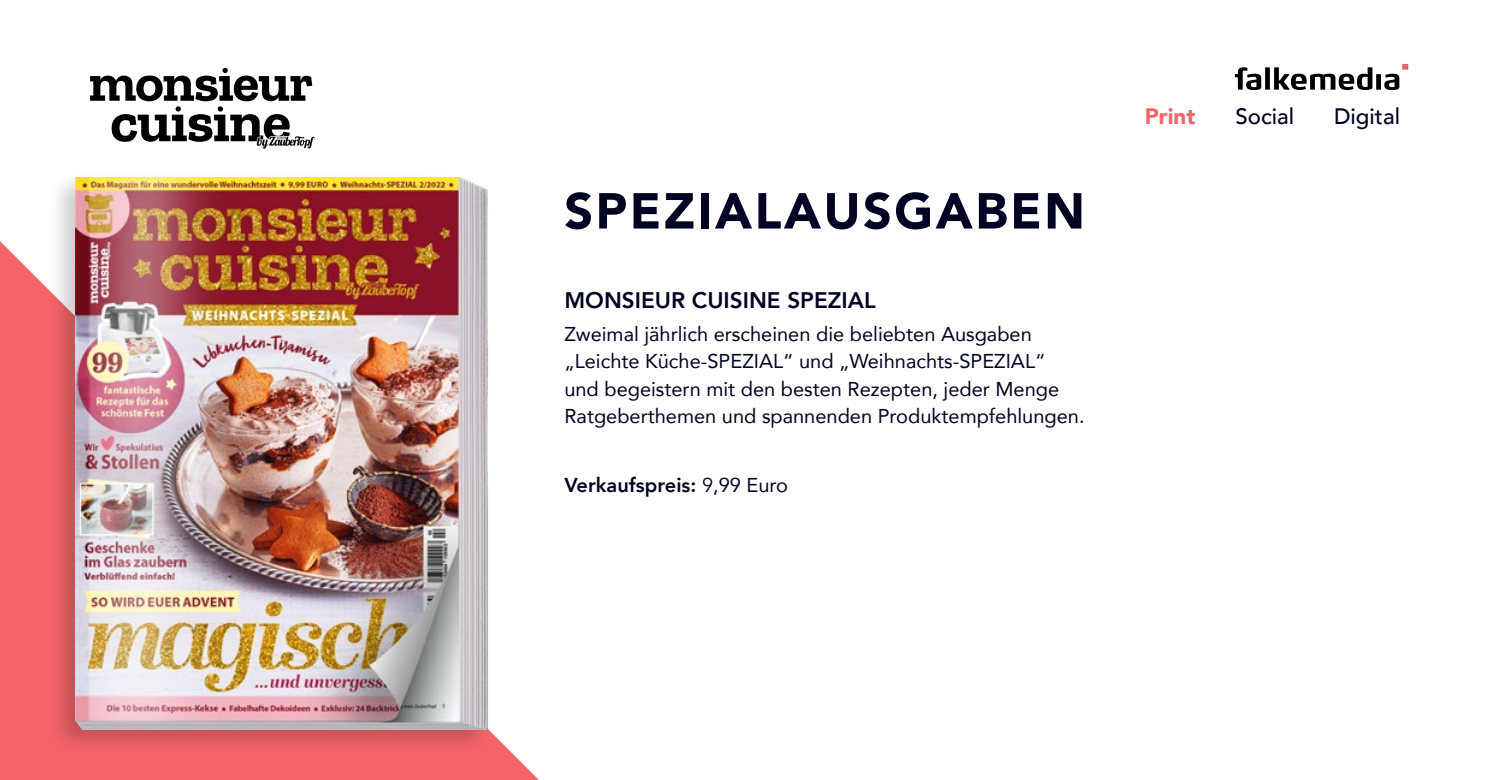
<style>
.page{position:relative;width:1489px;height:780px;background:#fff}
.page>*{position:absolute;margin:0;border:0;box-sizing:border-box;transform-origin:0 0}
.t1{font:900 50px "Avenir";letter-spacing:.05em;color:#000321}
.t2{font:800 22.5px "Avenir";color:#000321}
.t3{font:500 22.25px "Avenir";color:#000321}
.t4{font:900 22.25px "Avenir";color:#f46569}
.t5{font:20px/27.5px "Avenir";color:#000321}
.t6{font:800 20px "Avenir";color:#000321}
.s1{font-weight:400}
</style>
<div class="page">
<svg style="left:0;top:241px;width:539px;height:539px;fill:#f46569"></svg>
<div style="left:47px;top:170px;width:445px;height:585px;background:#000;opacity:.2"></div>
<img style="left:76px;top:178px;width:430px;height:551px">
<svg style="left:1235px;top:67px;width:164px;height:23px"></svg>
<svg style="left:1401px;top:64px;width:7px;height:6px"></svg>
<svg style="left:90px;top:68px;width:224px;height:81px"></svg>
<h1 class="t1" style="left:564px;top:168px;width:522px">SPEZIALAUSGABEN</h1>
<p class="t2" style="left:564px;top:283px;width:313px">MONSIEUR CUISINE SPEZIAL</p>
<p class="t5" style="left:564px;top:319px;width:521px">Zweimal jährlich erscheinen die beliebten Ausgaben „Leichte Küche-SPEZIAL“ und „Weihnachts-SPEZIAL“ und begeistern mit den besten Rezepten, jeder Menge Ratgeberthemen und spannenden Produktempfehlungen.</p>
<p class="t6" style="left:564px;top:469px;width:225px">Verkaufspreis: <span class="s1">9</span><span class="s1">,99 Euro</span></p>
<p class="t4" style="left:1144px;top:98px;width:52px">Print</p>
<p class="t3" style="left:1235px;top:97px;width:60px">Social</p>
<p class="t3" style="left:1333px;top:97px;width:67px">Digital</p>
</div>
